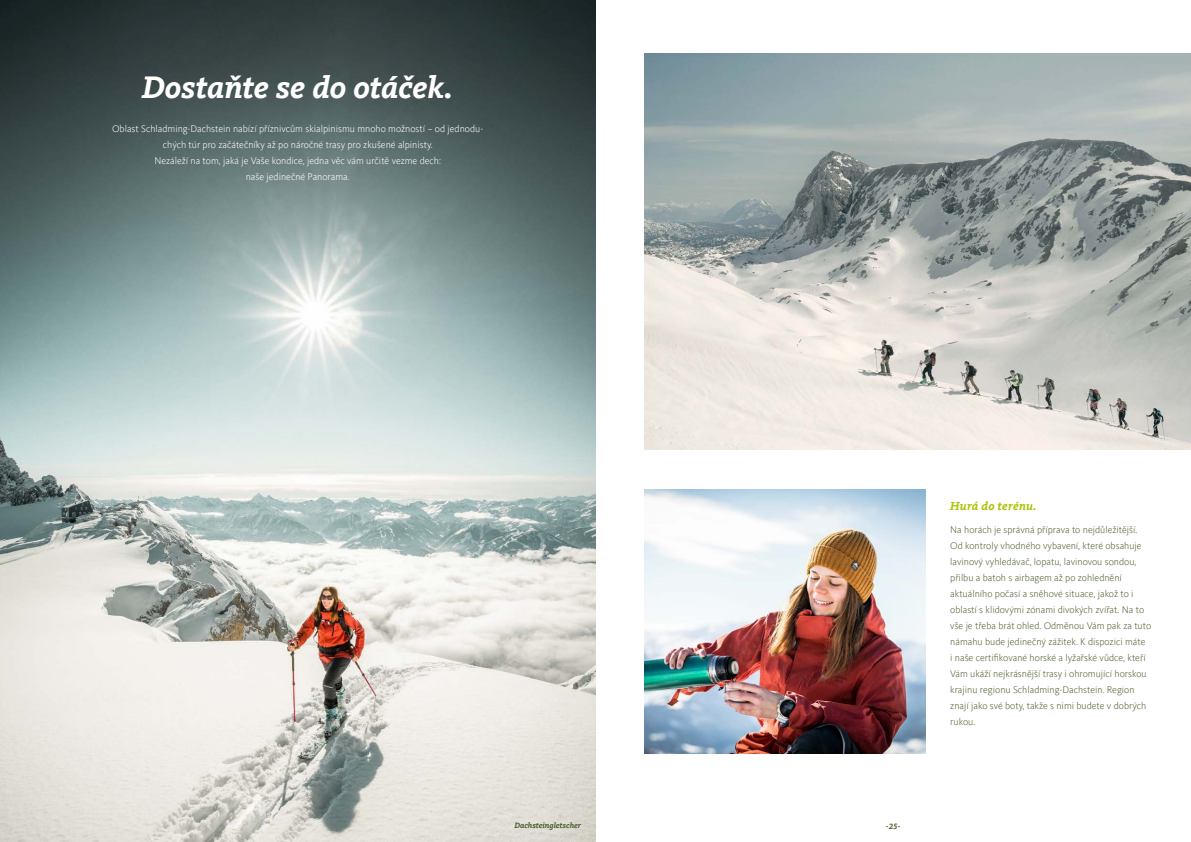
<style>
.page{position:relative;width:1191px;height:842px;background:#fff}
.page>*{position:absolute;margin:0;border:0;box-sizing:border-box;transform-origin:0 0}
.t1{font:italic 700 32px "Kievit Slab Offc Pro";letter-spacing:-.005em;color:#fff}
.t2{font:italic 700 12px "Kievit Slab Offc Pro";letter-spacing:.02em;color:#aec30b}
.t3{font:300 10px/16px "Kievit Offc Pro";color:#506133}
.t4{font:300 10px/16px "Kievit Offc Pro";color:#fff;text-align:center}
.t5{font:italic 700 8px "Kievit Slab Offc Pro";color:#506133}
</style>
<div class="page">
<img style="left:0;top:0;width:595px;height:842px">
<img style="left:644px;top:54px;width:547px;height:395px">
<img style="left:644px;top:489px;width:230px;height:265px">
<svg style="left:443px;top:746px;width:209px;height:96px;fill:#e6e3db"></svg>
<h1 class="t1" style="left:142px;top:68px;width:312px">Dostaňte se do otáček.</h1>
<p class="t4" style="left:112px;top:120px;width:373px">Oblast Schladming-Dachstein nabízí příznivcům skialpinismu mnoho možností – od jednodu&shy;chých túr pro začátečníky až po náročné trasy pro zkušené alpinisty.<br>Nezáleží na tom, jaká je Vaše kondice, jedna věc vám určitě vezme dech:<br>naše jedinečné Panorama.</p>
<p class="t5" style="left:514px;top:820px;width:68px">Dachsteingletscher</p>
<p class="t5" style="left:886px;top:821px;width:16px">-25-</p>
<p class="t2" style="left:950px;top:498px;width:88px">Hurá do terénu.</p>
<p class="t3" style="left:950px;top:522px;width:202px">Na horách je správná příprava to nejdůležitější.<br>Od kontroly vhodného vybavení, které obsahuje lavinový vyhledávač, lopatu, lavinovou sondou, přilbu a batoh s airbagem až po zohlednění aktuálního počasí a sněhové situace, jakož to i oblastí s klidovými zónami divokých zvířat. Na to vše je třeba brát ohled. Odměnou Vám pak za tuto námahu bude jedinečný zážitek. K dispozici máte<br>i naše certifikované horské a lyžařské vůdce, kteří Vám ukáží nejkrásnější trasy i ohromující horskou krajinu regionu Schladming-Dachstein. Region znají jako své boty, takže s nimi budete v dobrých rukou.</p>
</div>
